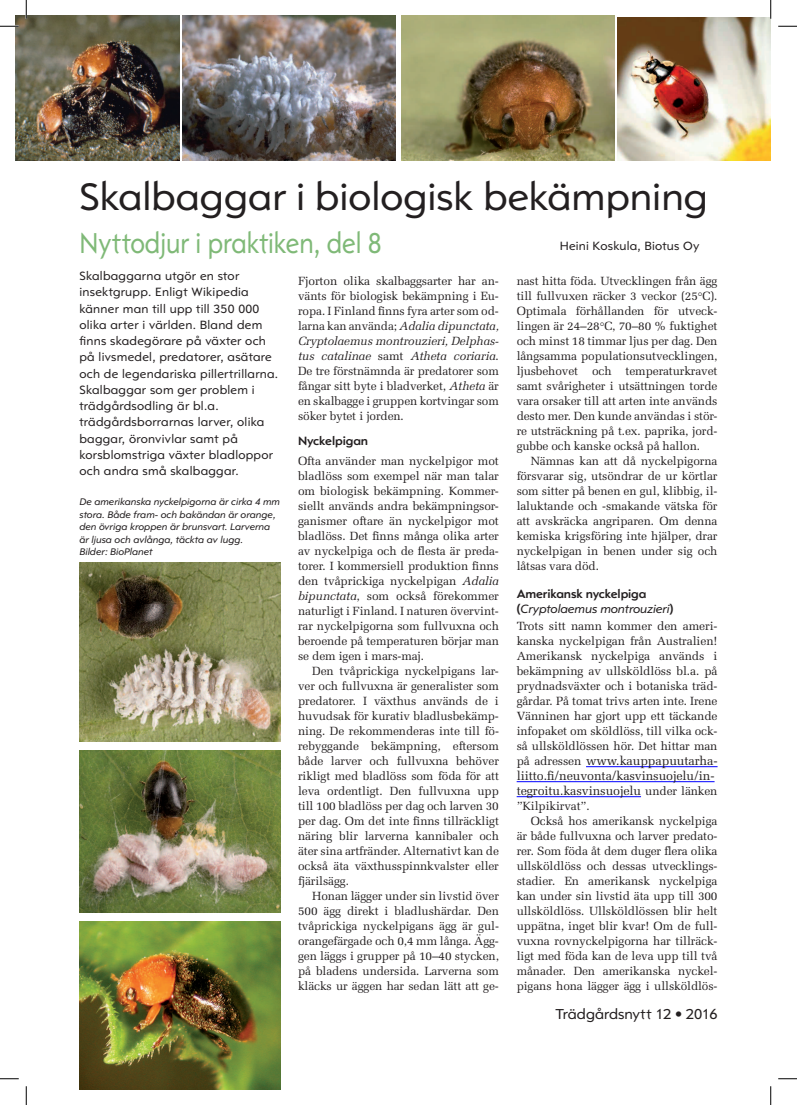
<style>
.page{position:relative;width:797px;height:1105px;background:#fff}
.page>*{position:absolute;margin:0;border:0;box-sizing:border-box;transform-origin:0 0}
.t1{font:40px "Opel Sans";color:#231f20}
.t2{font:30px "Opel Sans";color:#7fb977;scale:.85 1}
.t3{font:15px "Opel Sans";color:#231f20}
.t4{font:12.5px/16.2px "Opel Sans";letter-spacing:.02em;color:#231f20}
.t5{font:12.5px/15px "Melior";letter-spacing:-.01em;color:#231f20}
.t6{font:italic 12.5px/15px "Opel Sans";letter-spacing:-.01em;color:#231f20}
.t7{font:700 12.5px "Opel Sans";letter-spacing:-.01em;color:#231f20}
.t8{font:11.88px/15px "Melior";letter-spacing:-.01em;color:#231f20;text-align:justify}
.t9{font:italic 10px/12.5px "Opel Sans";color:#231f20}
.s1{font-style:italic}
.s2{font-weight:700;font-style:normal}
.s3{font-size:11.88px}
</style>
<div class="page">
<hr style="left:586px;top:766px;width:131px;height:1px;background:#00f">
<hr style="left:516px;top:781px;width:198px;height:1px;background:#00f">
<hr style="left:516px;top:796px;width:125px;height:1px;background:#00f">
<img style="left:183px;top:16px;width:212px;height:145px">
<img style="left:16px;top:16px;width:164px;height:144px">
<img style="left:79px;top:751px;width:201px;height:161px">
<img style="left:401px;top:16px;width:213px;height:145px">
<img style="left:79px;top:563px;width:201px;height:179px">
<img style="left:79px;top:921px;width:201px;height:168px">
<img style="left:617px;top:17px;width:153px;height:144px">
<svg style="left:0;top:25px;width:19px;height:2px"></svg>
<svg style="left:778px;top:25px;width:19px;height:2px"></svg>
<svg style="left:0;top:1078px;width:19px;height:1px"></svg>
<svg style="left:778px;top:1078px;width:19px;height:1px"></svg>
<svg style="left:25px;top:0;width:2px;height:19px"></svg>
<svg style="left:25px;top:1086px;width:2px;height:19px"></svg>
<svg style="left:770px;top:0;width:1px;height:19px"></svg>
<svg style="left:770px;top:1086px;width:1px;height:19px"></svg>
<h1 class="t1" style="left:79px;top:173px;width:630px">Skalbaggar i biologisk bekämpning</h1>
<h2 class="t2" style="left:79px;top:225px;width:357px">Nyttodjur i praktiken, del 8</h2>
<p class="t4" style="left:560px;top:238px;width:141px">Heini Koskula, Biotus Oy</p>
<p class="t4" style="left:79px;top:268px;width:200px">Skalbaggarna utgör en stor insektgrupp. Enligt Wikipedia känner man till upp till 350 000 olika arter i världen. Bland dem finns skadegörare på växter och på livsmedel, predatorer, asätare och de legendariska pillertrillarna.<br>Skalbaggar som ger problem i trädgårdsodling är bl.a. trädgårdsborrarnas larver, olika baggar, öronvivlar samt på korsblomstriga växter bladloppor och andra små skalbaggar.</p>
<p class="t9" style="left:79px;top:496px;width:202px">De amerikanska nyckelpigorna är cirka 4 mm stora. Både fram- och bakändan är orange, den övriga kroppen är brunsvart. Larverna är ljusa och avlånga, täckta av lugg.<br>Bilder: BioPlanet</p>
<p class="t8" style="left:298px;top:273px;width:202px">Fjorton olika skalbaggsarter har an&shy;vänts för biologisk bekämpning i Eu&shy;ropa. I Finland finns fyra arter som od&shy;larna kan använda; <span class="s1">Adalia dipunctata, Cryptolaemus montrouzieri, Delphas&shy;tus catalinae</span> samt <span class="s1">Atheta coriaria</span>.<br>De tre förstnämnda är predatorer som fångar sitt byte i bladverket, <span class="s1">Atheta</span> är en skalbagge i gruppen kortvingar som söker bytet i jorden.</p>
<p class="t7" style="left:298px;top:433px;width:72px">Nyckelpigan</p>
<p class="t8" style="left:298px;top:453px;width:202px">Ofta använder man nyckelpigor mot bladlöss som exempel när man talar om biologisk bekämpning. Kommer&shy;siellt används andra bekämpningsor&shy;ganismer oftare än nyckelpigor mot bladlöss. Det finns många olika arter av nyckelpiga och de flesta är preda&shy;torer. I kommersiell produktion finns den tvåprickiga nyckelpigan <span class="s1">Adalia bipunctata</span>, som också förekommer naturligt i Finland. I naturen övervint&shy;rar nyckelpigorna som fullvuxna och beroende på temperaturen börjar man se dem igen i mars-maj.</p>
<p class="t8" style="left:298px;top:663px;width:202px;text-indent:14px">Den tvåprickiga nyckelpigans lar&shy;ver och fullvuxna är generalister som predatorer. I växthus används de i huvudsak för kurativ bladlusbekämp&shy;ning. De rekommenderas inte till fö&shy;rebyggande bekämpning, eftersom både larver och fullvuxna behöver rikligt med bladlöss som föda för att leva ordentligt. Den fullvuxna upp till 100 bladlöss per dag och larven 30 per dag. Om det inte finns tillräckligt näring blir larverna kannibaler och äter sina artfränder. Alternativt kan de också äta växthusspinnkvalster eller fjärilsägg.</p>
<p class="t8" style="left:298px;top:888px;width:202px;text-indent:14px">Honan lägger under sin livstid över 500 ägg direkt i bladlushärdar. Den tvåprickiga nyckelpigans ägg är gul&shy;orangefärgade och 0,4 mm långa. Äg - gen läggs i grupper på 10–40 stycken, på bladens undersida. Larverna som kläcks ur äggen har sedan lätt att ge-</p>
<p class="t8" style="left:516px;top:273px;width:202px">nast hitta föda. Utvecklingen från ägg till fullvuxen räcker 3 veckor (25°C).<br>Optimala förhållanden för utveck&shy;lingen är 24–28°C, 70–80 % fuktighet och minst 18 timmar ljus per dag. Den långsamma populationsutvecklingen, ljusbehovet och temperaturkravet samt svårigheter i utsättningen torde vara orsaker till att arten inte används desto mer. Den kunde användas i stör&shy;re utsträckning på t.ex. paprika, jord&shy;gubbe och kanske också på hallon.</p>
<p class="t8" style="left:516px;top:453px;width:202px;text-indent:14px">Nämnas kan att då nyckelpigorna försvarar sig, utsöndrar de ur körtlar som sitter på benen en gul, klibbig, il&shy;laluktande och -smakande vätska för att avskräcka angriparen. Om denna kemiska krigsföring inte hjälper, drar nyckelpigan in benen under sig och låtsas vara död.</p>
<p class="t6" style="left:516px;top:586px;width:158px"><span class="s2">Amerikansk nyckelpiga (</span>Cryptolaemus montrouzieri<span class="s2">)</span></p>
<p class="t8" style="left:516px;top:618px;width:202px">Trots sitt namn kommer den ameri&shy;kanska nyckelpigan från Australien!<br>Amerikansk nyckelpiga används i bekämpning av ullsköldlöss bl.a. på prydnadsväxter och i botaniska träd&shy;gårdar. På tomat trivs arten inte. Irene Vänninen har gjort upp ett täckande infopaket om sköldlöss, till vilka ock&shy;så ullsköldlössen hör. Det hittar man</p>
<p class="t5" style="left:516px;top:753px;width:202px"><span class="s3">på adressen</span> www.kauppapuutarha&shy;liitto.fi/neuvonta/kasvinsuojelu/in&shy;tegroitu.kasvinsuojelu <span class="s3">under länken</span></p>
<p class="t8" style="left:516px;top:798px;width:74px">”Kilpikirvat”.</p>
<p class="t8" style="left:531px;top:813px;width:188px">Också hos amerikansk nyckelpiga</p>
<p class="t8" style="left:516px;top:828px;width:202px">är både fullvuxna och larver predato-</p>
<p class="t8" style="left:516px;top:843px;width:202px">rer. Som föda åt dem duger flera olika</p>
<p class="t8" style="left:516px;top:858px;width:202px">ullsköldlöss och dessas utvecklings-</p>
<p class="t8" style="left:516px;top:873px;width:202px">stadier. En amerikansk nyckelpiga</p>
<p class="t8" style="left:516px;top:888px;width:202px">kan under sin livstid äta upp till 300</p>
<p class="t8" style="left:516px;top:903px;width:202px">ullsköldlöss. Ullsköldlössen blir helt</p>
<p class="t8" style="left:516px;top:918px;width:202px">uppätna, inget blir kvar! Om de full-</p>
<p class="t8" style="left:516px;top:933px;width:202px">vuxna rovnyckelpigorna har tillräck-</p>
<p class="t8" style="left:516px;top:948px;width:202px">ligt med föda kan de leva upp till två</p>
<p class="t8" style="left:516px;top:963px;width:202px">månader. Den amerikanska nyckel-</p>
<p class="t8" style="left:516px;top:978px;width:202px">pigans hona lägger ägg i ullsköldlös-</p>
<p class="t3" style="left:555px;top:1005px;width:163px">Trädgårdsnytt 12 • 2016</p>
</div>
